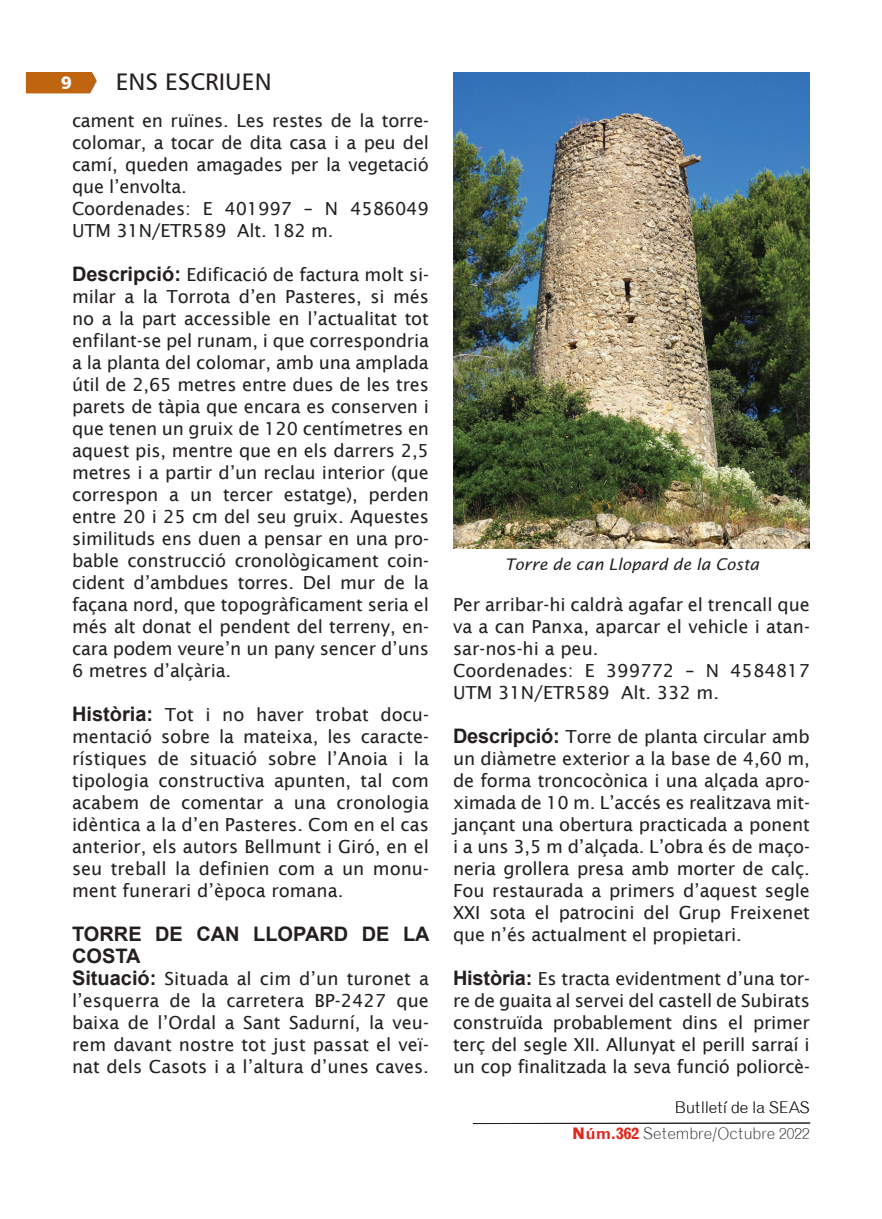
<style>
.page{position:relative;width:882px;height:1219px;background:#fff}
.page>*{position:absolute;margin:0;border:0;box-sizing:border-box;transform-origin:0 0}
.t1{font:24px "Humanist 777 BT Roman B";color:#231f20}
.t2{font:700 20px/22px "Arial";color:#231f20}
.t3{font:18px/22px "Lucida Sans";letter-spacing:-.01em;color:#231f20;text-align:justify}
.t4{font:18px "Humanist 777 BT Black B";color:#fff}
.t5{font:300 16px "Grotesque";color:#231f20}
.t6{font:16px "Lucida Sans Ita";color:#231f20}
.s1{font-family:"Arial";font-weight:700;font-size:20px}
.s2{font-weight:700;color:#e1271b}
</style>
<div class="page">
<img style="left:26px;top:72px;width:71px;height:22px">
<hr style="left:473px;top:1122px;width:337px;height:2px;background:#231f20">
<img style="left:453px;top:73px;width:356px;height:475px">
<p class="t4" style="left:61px;top:71px;width:13px">9</p>
<h1 class="t1" style="left:116px;top:67px;width:157px">ENS ESCRIUEN</h1>
<p class="t3" style="left:72px;top:110px;width:358px;text-align:left">cament en ruïnes. Les restes de la torre&shy;colomar, a tocar de dita casa i a peu del camí, queden amagades per la vegetació que l’envolta.<br>Coordenades: E 401997 – N 4586049<br>UTM 31N/ETR589 Alt. 182 m.</p>
<p class="t3" style="left:72px;top:264px;width:358px"><span class="s1">Descripció:</span> Edificació de factura molt si&shy;milar a la Torrota d’en Pasteres, si més no a la part accessible en l’actualitat tot enfilant-se pel runam, i que correspondria a la planta del colomar, amb una amplada útil de 2,65 metres entre dues de les tres parets de tàpia que encara es conserven i que tenen un gruix de 120 centímetres en aquest pis, mentre que en els darrers 2,5 metres i a partir d’un reclau interior (que correspon a un tercer estatge), perden entre 20 i 25 cm del seu gruix. Aquestes similituds ens duen a pensar en una pro&shy;bable construcció cronològicament coin&shy;cident d’ambdues torres. Del mur de la façana nord, que topogràficament seria el més alt donat el pendent del terreny, en&shy;cara podem veure’n un pany sencer d’uns 6 metres d’alçària.</p>
<p class="t3" style="left:72px;top:704px;width:358px"><span class="s1">Història:</span> Tot i no haver trobat docu&shy;mentació sobre la mateixa, les caracte&shy;rístiques de situació sobre l’Anoia i la tipologia constructiva apunten, tal com acabem de comentar a una cronologia idèntica a la d’en Pasteres. Com en el cas anterior, els autors Bellmunt i Giró, en el seu treball la definien com a un monu&shy;ment funerari d’època romana.</p>
<p class="t2" style="left:72px;top:923px;width:359px">TORRE DE CAN LLOPARD DE LA<br>COSTA</p>
<p class="t3" style="left:72px;top:968px;width:358px"><span class="s1">Situació:</span> Situada al cim d’un turonet a l’esquerra de la carretera BP-2427 que baixa de l’Ordal a Sant Sadurní, la veu&shy;rem davant nostre tot just passat el veï&shy;nat dels Casots i a l’altura d’unes caves.</p>
<p class="t6" style="left:505px;top:556px;width:256px">Torre de can Llopard de la Costa</p>
<p class="t3" style="left:453px;top:594px;width:358px;text-align:left">Per arribar-hi caldrà agafar el trencall que va a can Panxa, aparcar el vehicle i atan&shy;sar-nos-hi a peu.<br>Coordenades: E 399772 – N 4584817<br>UTM 31N/ETR589 Alt. 332 m.</p>
<p class="t3" style="left:453px;top:726px;width:358px"><span class="s1">Descripció:</span> Torre de planta circular amb un diàmetre exterior a la base de 4,60 m, de forma troncocònica i una alçada apro&shy;ximada de 10 m. L’accés es realitzava mit&shy;jançant una obertura practicada a ponent i a uns 3,5 m d’alçada. L’obra és de maço&shy;neria grollera presa amb morter de calç.<br>Fou restaurada a primers d’aquest segle XXI sota el patrocini del Grup Freixenet que n’és actualment el propietari.</p>
<p class="t3" style="left:453px;top:968px;width:358px"><span class="s1">Història:</span> Es tracta evidentment d’una tor&shy;re de guaita al servei del castell de Subirats construïda probablement dins el primer terç del segle XII. Allunyat el perill sarraí i un cop finalitzada la seva funció poliorcè-</p>
<p class="t5" style="left:674px;top:1098px;width:137px">Butlletí de la SEAS</p>
<p class="t5" style="left:572px;top:1124px;width:239px"><span class="s2">Núm.362</span> Setembre/Octubre 2022</p>
</div>
